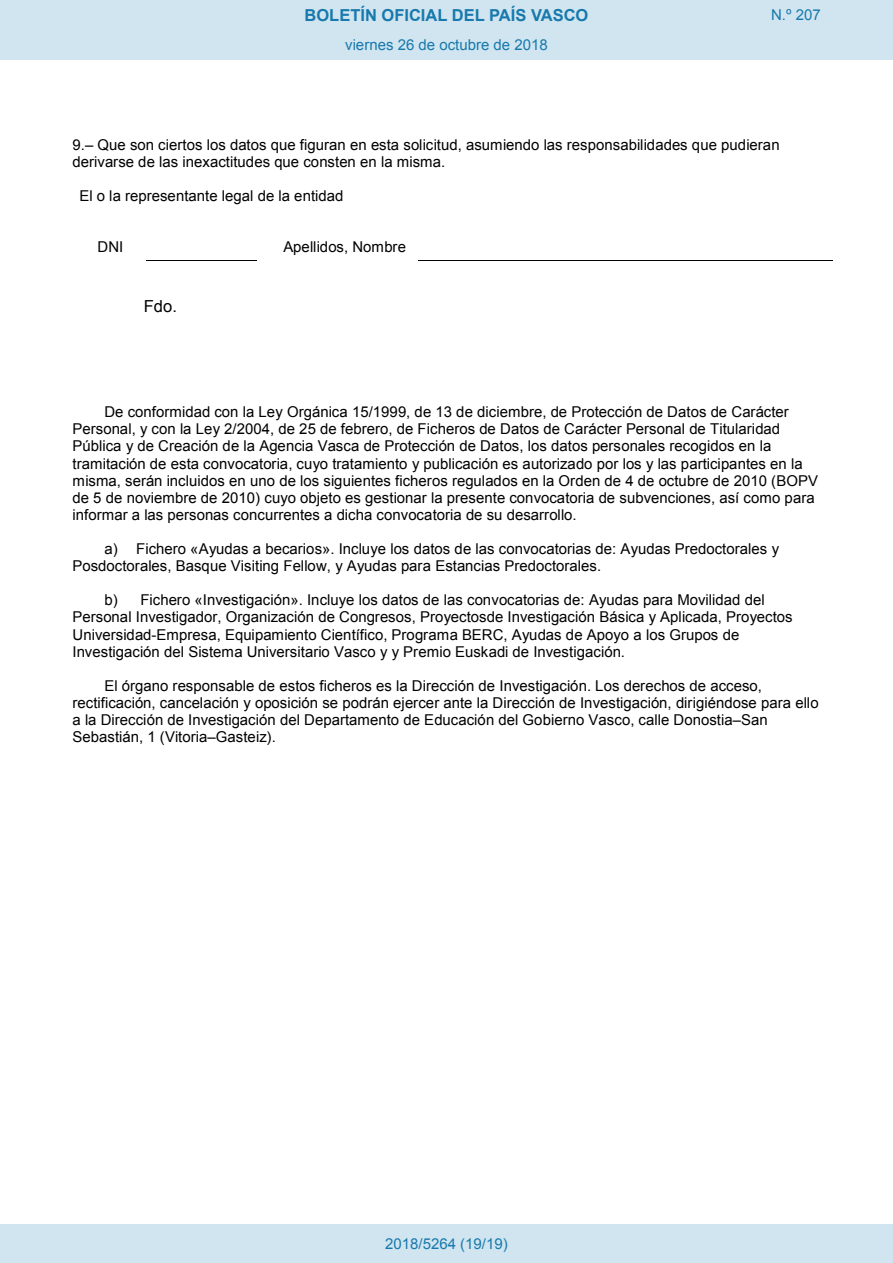
<style>
.page{position:relative;width:893px;height:1263px;background:#fff}
.page>*{position:absolute;margin:0;border:0;box-sizing:border-box;transform-origin:0 0}
.t1{font:700 16.5px "Arial";color:#1879ad}
.t2{font:16.5px "Arial";color:#000}
.t3{font:15px/17.2px "Arial";color:#000}
.Paginacion_Centro{font:15px "Arial";color:#1879ad}
</style>
<div class="page">
<hr style="left:146px;top:260px;width:111px;height:1px;background:#000">
<hr style="left:419px;top:260px;width:414px;height:1px;background:#000">
<div style="left:0;top:0;width:893px;height:60px;background:#d0e5f0"></div>
<div style="left:0;top:1225px;width:893px;height:38px;background:#d0e5f0"></div>
<p class="t1" style="left:305px;top:4px;width:285px">BOLETÍN OFICIAL DEL PAÍS VASCO</p>
<p class="Paginacion_Centro" style="left:771px;top:5px;width:51px">N.º 207</p>
<p class="Paginacion_Centro" style="left:345px;top:35px;width:204px">viernes 26 de octubre de 2018</p>
<p class="t3" style="left:73px;top:136px;width:708px">9.– Que son ciertos los datos que figuran en esta solicitud, asumiendo las responsabilidades que pudieran derivarse de las inexactitudes que consten en la misma.</p>
<p class="t3" style="left:79px;top:187px;width:266px">El o la representante legal de la entidad</p>
<p class="t3" style="left:98px;top:238px;width:27px">DNI</p>
<p class="t3" style="left:283px;top:238px;width:124px">Apellidos, Nombre</p>
<p class="t2" style="left:144px;top:295px;width:35px">Fdo.</p>
<p class="t3" style="left:73px;top:403px;width:747px;text-indent:32px">De conformidad con la Ley Orgánica 15/1999, de 13 de diciembre, de Protección de Datos de Carácter Personal, y con la Ley 2/2004, de 25 de febrero, de Ficheros de Datos de Carácter Personal de Titularidad Pública y de Creación de la Agencia Vasca de Protección de Datos, los datos personales recogidos en la tramitación de esta convocatoria, cuyo tratamiento y publicación es autorizado por los y las participantes en la misma, serán incluidos en uno de los siguientes ficheros regulados en la Orden de 4 de octubre de 2010 (BOPV de 5 de noviembre de 2010) cuyo objeto es gestionar la presente convocatoria de subvenciones, así como para informar a las personas concurrentes a dicha convocatoria de su desarrollo.</p>
<p class="t3" style="left:73px;top:540px;width:708px;text-indent:32px">a) Fichero «Ayudas a becarios». Incluye los datos de las convocatorias de: Ayudas Predoctorales y<br>Posdoctorales, Basque Visiting Fellow, y Ayudas para Estancias Predoctorales.</p>
<p class="t3" style="left:73px;top:591px;width:722px;text-indent:32px">b) Fichero «Investigación». Incluye los datos de las convocatorias de: Ayudas para Movilidad del Personal Investigador, Organización de Congresos, Proyectosde Investigación Básica y Aplicada, Proyectos Universidad-Empresa, Equipamiento Científico, Programa BERC, Ayudas de Apoyo a los Grupos de Investigación del Sistema Universitario Vasco y y Premio Euskadi de Investigación.</p>
<p class="t3" style="left:73px;top:677px;width:748px;text-indent:32px">El órgano responsable de estos ficheros es la Dirección de Investigación. Los derechos de acceso, rectificación, cancelación y oposición se podrán ejercer ante la Dirección de Investigación, dirigiéndose para ello a la Dirección de Investigación del Departamento de Educación del Gobierno Vasco, calle Donostia–San Sebastián, 1 (Vitoria–Gasteiz).</p>
<p class="Paginacion_Centro" style="left:385px;top:1234px;width:124px">2018/5264 (19/19)</p>
</div>
